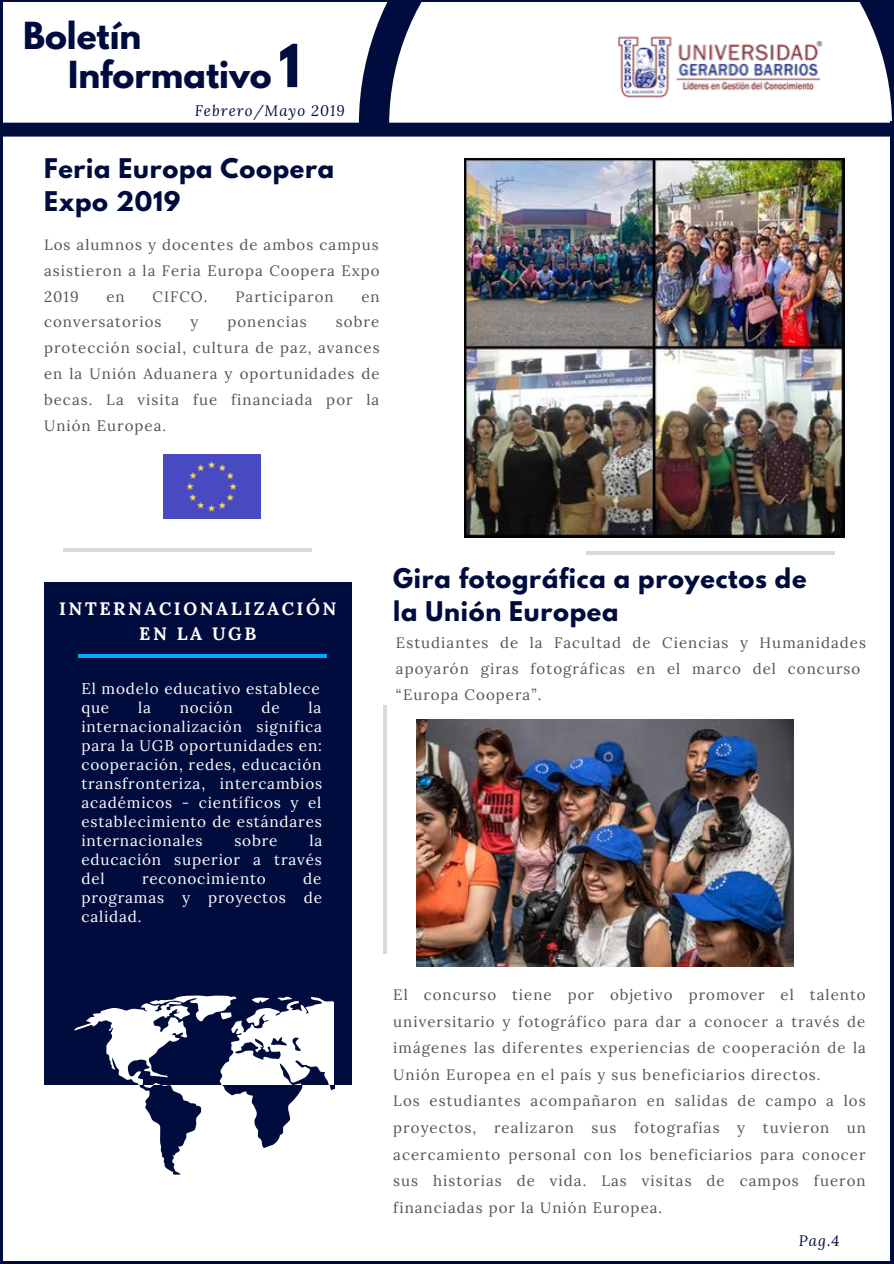
<style>
.page{position:relative;width:894px;height:1264px;background:#fff}
.page>*{position:absolute;margin:0;border:0;box-sizing:border-box;transform-origin:0 0}
.t1{font:700 52.5px "League Spartan";color:#000c3e}
.t2{font:700 33px/38.2px "League Spartan";color:#000c3e}
.t3{font:700 24px/32.7px "League Spartan";letter-spacing:.03em;color:#000c3e}
.t4{font:700 18px/24.8px "Lora";letter-spacing:.14em;color:#fff;text-align:center}
.t5{font:15.3px/18.9px "Lora";letter-spacing:.055em;color:#fff;text-align:justify}
.t6{font:15px/26px "Lora";letter-spacing:.07em;color:#545454;text-align:justify}
.t7{font:italic 15px "Lora";letter-spacing:.07em;color:#000c3e}
</style>
<div class="page">
<div style="left:44px;top:582px;width:307px;height:502px;background:#000c3e"></div>
<hr style="left:78px;top:654px;width:248px;height:3px;background:#00a6ff">
<hr style="left:586px;top:551px;width:249px;height:3px;background:#000">
<hr style="left:63px;top:548px;width:249px;height:4px;background:#dadada">
<img style="left:464px;top:158px;width:379px;height:380px">
<img style="left:163px;top:454px;width:97px;height:64px">
<hr style="left:383px;top:705px;width:3px;height:249px;background:#000">
<img style="left:416px;top:719px;width:377px;height:247px">
<svg style="left:74px;top:1084px;width:260px;height:90px"></svg>
<svg style="left:74px;top:995px;width:260px;height:89px"></svg>
<hr style="left:0;top:1261px;width:893px;height:2px;background:#000c3e">
<svg style="left:2px;top:123px;width:888px;height:14px;background:#081344"></svg>
<hr style="left:0;top:0;width:2px;height:1263px;background:#000c3e">
<hr style="left:890px;top:121px;width:3px;height:1142px;background:#000c3e">
<hr style="left:0;top:0;width:893px;height:2px;background:#000c3e">
<svg style="left:359px;top:2px;width:534px;height:123px"></svg>
<h2 class="t2" style="left:68px;top:21px;width:205px;text-indent:-45px">Boletín<br>Informativo</h2>
<p class="t7" style="left:195px;top:101px;width:152px">Febrero/Mayo 2019</p>
<h1 class="t1" style="left:278px;top:40px;width:23px">1</h1>
<h3 class="t3" style="left:44px;top:155px;width:291px">Feria Europa Coopera<br>Expo 2019</h3>
<p class="t6" style="left:44px;top:231px;width:337px">Los alumnos y docentes de ambos campus asistieron a la Feria Europa Coopera Expo 2019</p>
<p class="t6" style="left:106px;top:283px;width:20px">en</p>
<p class="t6" style="left:152px;top:283px;width:57px">CIFCO.</p>
<p class="t6" style="left:235px;top:283px;width:100px">Participaron</p>
<p class="t6" style="left:361px;top:283px;width:20px">en</p>
<p class="t6" style="left:44px;top:309px;width:119px">conversatorios</p>
<p class="t6" style="left:190px;top:309px;width:9px">y</p>
<p class="t6" style="left:227px;top:309px;width:81px">ponencias</p>
<p class="t6" style="left:44px;top:309px;width:337px;text-indent:292px">sobre protección social, cultura de paz, avances en la Unión Aduanera y oportunidades de becas. La visita fue financiada por la Unión Europea.</p>
<p class="t4" style="left:59px;top:596px;width:279px">INTERNACIONALIZACIÓN<br>EN LA UGB</p>
<p class="t5" style="left:81px;top:679px;width:240px">El modelo educativo establece que</p>
<p class="t5" style="left:138px;top:698px;width:14px">la</p>
<p class="t5" style="left:180px;top:698px;width:54px">noción</p>
<p class="t5" style="left:261px;top:698px;width:20px">de</p>
<p class="t5" style="left:81px;top:698px;width:242px;text-indent:227px">la internacionalización significa para la UGB oportunidades en: cooperación, redes, educación transfronteriza, intercambios académicos - científicos y el establecimiento de estándares internacionales</p>
<p class="t5" style="left:81px;top:830px;width:242px;text-indent:228px">la educación superior a través del</p>
<p class="t5" style="left:234px;top:830px;width:45px">sobre</p>
<p class="t5" style="left:81px;top:868px;width:242px;text-indent:222px">de programas y proyectos de calidad.</p>
<p class="t5" style="left:142px;top:868px;width:125px">reconocimiento</p>
<h3 class="t3" style="left:393px;top:565px;width:414px">Gira fotográfica a proyectos de la Unión Europea</h3>
<p class="t6" style="left:396px;top:629px;width:471px;text-align:left">Estudiantes de la Facultad de Ciencias y Humanidades apoyarón giras fotográficas en el marco del concurso “Europa Coopera”.</p>
<p class="t6" style="left:393px;top:981px;width:474px;line-height:26.5px;text-align:left">El concurso tiene por objetivo promover el talento universitario y fotográfíco para dar a conocer a través de imágenes las diferentes experiencias de cooperación de la Unión Europea en el país y sus beneficiarios directos.<br>Los estudiantes acompañaron en salidas de campo a los proyectos, realizaron sus fotografías y tuvieron un acercamiento personal con los beneficiarios para conocer sus historias de vida. Las visitas de campos fueron financiadas por la Unión Europea.</p>
<p class="t7" style="left:798px;top:1230px;width:42px">Pag.4</p>
</div>
